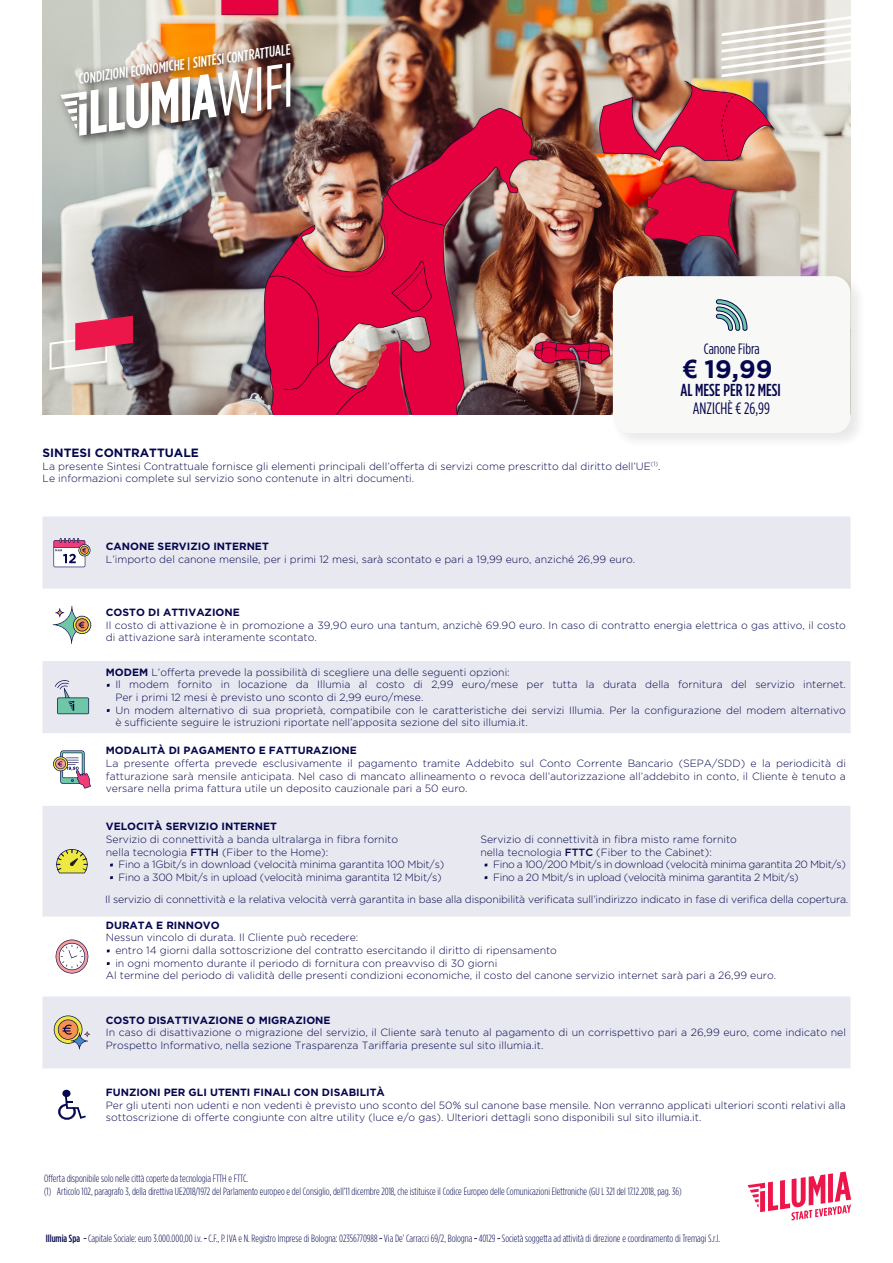
<style>
.page{position:relative;width:893px;height:1263px;background:#fff}
.page>*{position:absolute;margin:0;border:0;box-sizing:border-box;transform-origin:0 0}
.t1{font:700 25.2px "Gotham";color:#05074e}
.t2{font:500 17.4px "Gotham Condensed";color:#05074e}
.t3{font:16.5px "Gotham Condensed";color:#05074e}
.t4{font:500 15px "Gotham Condensed";color:#fff}
.t5{font:15px "Gotham Condensed";color:#05074e}
.t6{font:700 12px "Gotham";color:#05074e}
.t7{font:300 10.5px/12.6px "Gotham";color:#05074e}
.t8{font:300 10.5px "Gotham Condensed";color:#05074e}
.t9{font:700 10.5px "Gotham";color:#05074e}
.t10{font:300 10.5px "Gotham";letter-spacing:-.03em;color:#05074e}
.t11{font:300 10.5px "Gotham";letter-spacing:-.02em;color:#05074e}
.s1{font-family:"Arial"}
.s2{font-weight:700}
.s3{font-weight:500}
</style>
<div class="page">
<svg style="left:748px;top:1171px;width:103px;height:49px"></svg>
<div style="left:43px;top:516px;width:807px;height:73px;background:#e7e8f0"></div>
<svg style="left:43px;top:623px;width:807px;height:467px;fill:#e7e8f0"></svg>
<svg style="left:53px;top:538px;width:37px;height:29px"></svg>
<svg style="left:53px;top:606px;width:38px;height:38px"></svg>
<svg style="left:55px;top:680px;width:34px;height:34px"></svg>
<svg style="left:53px;top:750px;width:38px;height:38px"></svg>
<svg style="left:56px;top:849px;width:32px;height:24px"></svg>
<svg style="left:110px;top:863px;width:3px;height:4px"></svg>
<svg style="left:56px;top:939px;width:32px;height:34px"></svg>
<svg style="left:54px;top:1015px;width:36px;height:34px"></svg>
<svg style="left:58px;top:1090px;width:28px;height:30px"></svg>
<img style="left:43px;top:0;width:807px;height:414px">
<div style="left:611px;top:274px;width:256px;height:175px;background:#231f20;opacity:.1"></div>
<div style="left:613px;top:276px;width:237px;height:157px;background:#f8f8f7;border-radius:17px"></div>
<div style="left:56px;top:38px;width:246px;height:109px;background:#231f20;opacity:.85"></div>
<img style="left:60px;top:67px;width:201px;height:69px">
<svg style="left:267px;top:63px;width:23px;height:47px"></svg>
<svg style="left:716px;top:299px;width:32px;height:32px"></svg>
<svg style="left:49px;top:315px;width:84px;height:57px;background:#d28b9b"></svg>
<svg style="left:721px;top:8px;width:130px;height:69px"></svg>
<p class="t4" style="left:77px;top:71px;width:215px;rotate:-8deg">CONDIZIONI ECONOMICHE | SINTESI CONTRATTUALE</p>
<p class="t6" style="left:43px;top:446px;width:158px">SINTESI CONTRATTUALE</p>
<p class="t7" style="left:43px;top:459px;width:620px">La presente Sintesi Contrattuale fornisce gli elementi principali dell’offerta di servizi come prescritto dal diritto dell’UE<sup>(1)</sup>.</p>
<p class="t7" style="left:43px;top:472px;width:373px">Le informazioni complete sul servizio sono contenute in altri documenti.</p>
<p class="t5" style="left:704px;top:340px;width:57px">Canone Fibra</p>
<p class="t1" style="left:683px;top:355px;width:90px"><span class="s1">€</span> 19,99</p>
<p class="t2" style="left:680px;top:381px;width:102px">AL MESE PER 12 MESI</p>
<p class="t3" style="left:693px;top:399px;width:79px">ANZICHÈ € 26,99</p>
<p class="t9" style="left:106px;top:540px;width:164px">CANONE SERVIZIO INTERNET</p>
<p class="t7" style="left:106px;top:553px;width:531px">L’importo del canone mensile, per i primi 12 mesi, sarà scontato e pari a 19,99 euro, anziché 26,99 euro.</p>
<p class="t9" style="left:106px;top:606px;width:135px">COSTO DI ATTIVAZIONE</p>
<p class="t7" style="left:106px;top:619px;width:741px">Il costo di attivazione è in promozione a 39,90 euro una tantum, anzichè 69.90 euro. In caso di contratto energia elettrica o gas attivo, il costo di attivazione sarà interamente scontato.</p>
<p class="t7" style="left:106px;top:666px;width:405px"><span class="s2">MODEM</span> L’offerta prevede la possibilità di scegliere una delle seguenti opzioni:</p>
<p class="t7" style="left:115px;top:678px;width:732px">Il modem fornito in locazione da Illumia al costo di 2,99 euro/mese per tutta la durata della fornitura del servizio internet.<br>Per i primi 12 mesi è previsto uno sconto di 2,99 euro/mese.</p>
<p class="t7" style="left:115px;top:703px;width:732px">Un modem alternativo di sua proprietà, compatibile con le caratteristiche dei servizi Illumia. Per la configurazione del modem alternativo è sufficiente seguire le istruzioni riportate nell’apposita sezione del sito illumia.it.</p>
<p class="t9" style="left:106px;top:745px;width:252px">MODALITÀ DI PAGAMENTO E FATTURAZIONE</p>
<p class="t7" style="left:106px;top:757px;width:742px;text-align:justify">La presente offerta prevede esclusivamente il pagamento tramite Addebito sul Conto Corrente Bancario (SEPA/SDD) e la periodicità di fatturazione sarà mensile anticipata. Nel caso di mancato allineamento o revoca dell’autorizzazione all’addebito in conto, il Cliente è tenuto a versare nella prima fattura utile un deposito cauzionale pari a 50 euro.</p>
<p class="t9" style="left:106px;top:820px;width:173px">VELOCITÀ SERVIZIO INTERNET</p>
<p class="t7" style="left:106px;top:833px;width:294px">Servizio di connettività a banda ultralarga in fibra fornito</p>
<p class="t7" style="left:106px;top:845px;width:224px">nella tecnologia <span class="s3">FTTH</span> (Fiber to the Home):</p>
<p class="t11" style="left:119px;top:859px;width:327px">Fino a 1Gbit/s in download (velocità minima garantita 100 Mbit/s)</p>
<p class="t11" style="left:119px;top:871px;width:324px">Fino a 300 Mbit/s in upload (velocità minima garantita 12 Mbit/s)</p>
<p class="t7" style="left:480px;top:833px;width:258px">Servizio di connettività in fibra misto rame fornito</p>
<p class="t7" style="left:480px;top:845px;width:233px">nella tecnologia <span class="s3">FTTC</span> (Fiber to the Cabinet):</p>
<p class="t10" style="left:493px;top:859px;width:354px">Fino a 100/200 Mbit/s in download (velocità minima garantita 20 Mbit/s)</p>
<p class="t10" style="left:493px;top:871px;width:307px">Fino a 20 Mbit/s in upload (velocità minima garantita 2 Mbit/s)</p>
<p class="t7" style="left:105px;top:893px;width:745px">Il servizio di connettività e la relativa velocità verrà garantita in base alla disponibilità verificata sull’indirizzo indicato in fase di verifica della copertura.</p>
<p class="t9" style="left:106px;top:919px;width:115px">DURATA E RINNOVO</p>
<p class="t7" style="left:106px;top:931px;width:254px">Nessun vincolo di durata. Il Cliente può recedere:</p>
<p class="t7" style="left:115px;top:944px;width:443px">entro 14 giorni dalla sottoscrizione del contratto esercitando il diritto di ripensamento</p>
<p class="t7" style="left:115px;top:956px;width:383px">in ogni momento durante il periodo di fornitura con preavviso di 30 giorni</p>
<p class="t7" style="left:106px;top:969px;width:672px">Al termine del periodo di validità delle presenti condizioni economiche, il costo del canone servizio internet sarà pari a 26,99 euro.</p>
<p class="t9" style="left:106px;top:1014px;width:226px">COSTO DISATTIVAZIONE O MIGRAZIONE</p>
<p class="t7" style="left:106px;top:1026px;width:742px">In caso di disattivazione o migrazione del servizio, il Cliente sarà tenuto al pagamento di un corrispettivo pari a 26,99 euro, come indicato nel<br>Prospetto Informativo, nella sezione Trasparenza Tariffaria presente sul sito illumia.it.</p>
<p class="t9" style="left:106px;top:1086px;width:281px">FUNZIONI PER GLI UTENTI FINALI CON DISABILITÀ</p>
<p class="t7" style="left:106px;top:1098px;width:741px">Per gli utenti non udenti e non vedenti è previsto uno sconto del 50% sul canone base mensile. Non verranno applicati ulteriori sconti relativi alla sottoscrizione di offerte congiunte con altre utility (luce e/o gas). Ulteriori dettagli sono disponibili sul sito illumia.it.</p>
<p class="t8" style="left:44px;top:1172px;width:205px">Offerta disponibile solo nelle città coperte da tecnologia FTTH e FTTC.</p>
<p class="t8" style="left:44px;top:1185px;width:639px">(1) Articolo 102, paragrafo 3, della direttiva UE2018/1972 del Parlamento europeo e del Consiglio, dell’11 dicembre 2018, che istituisce il Codice Europeo delle Comunicazioni Elettroniche (GU L 321 del 17.12.2018, pag. 36)</p>
<p class="t8" style="left:46px;top:1232px;width:676px"><span class="s3">Illumia Spa</span> Capitale Sociale: euro 3.000.000,00 i.v. C.F., P. IVA e N. Registro Imprese di Bologna: 02356770988 Via De’ Carracci 69/2, Bologna 40129 Società soggetta ad attività di direzione e coordinamento di Tremagi S.r.l.</p>
</div>
